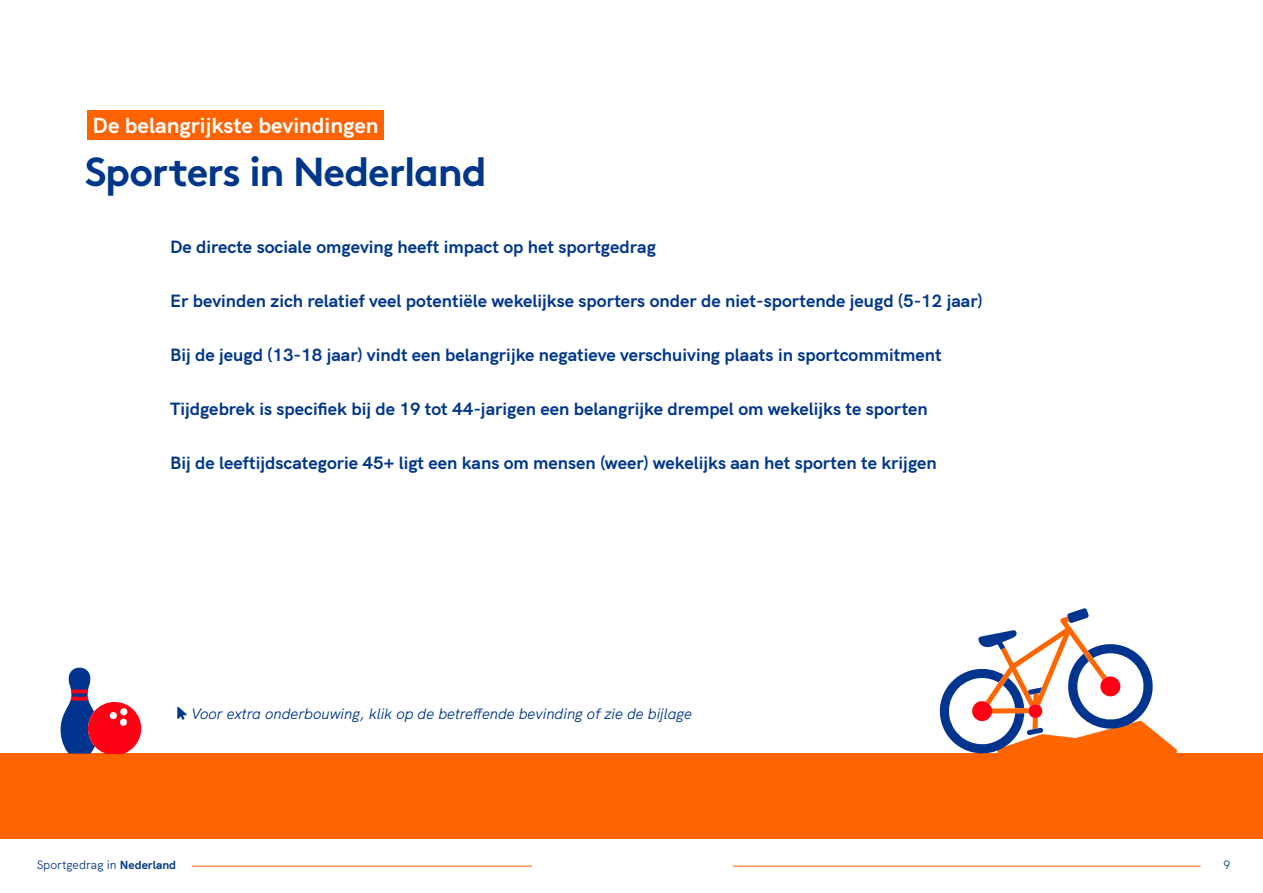
<style>
.page{position:relative;width:1263px;height:893px;background:#fff}
.page>*{position:absolute;margin:0;border:0;box-sizing:border-box;transform-origin:0 0}
.t1{font:700 40.5px "Brown";letter-spacing:-.03em;color:#00378a}
.t2{font:700 22.2px "HK Grotesk";color:#fff}
.t3{font:700 18px "HK Grotesk";color:#00378a}
.t4{font:italic 15px "HK Grotesk";color:#00378a}
.t5{font:12px "HK Grotesk";color:#00378a}
.s1{font-weight:700}
</style>
<div class="page">
<div style="left:87px;top:111px;width:297px;height:29px;background:#ff6300"></div>
<hr style="left:192px;top:866px;width:340px;height:1px;background:#ff6300">
<hr style="left:733px;top:866px;width:467px;height:1px;background:#ff6300">
<div style="left:0;top:753px;width:1263px;height:86px;background:#ff6300"></div>
<svg style="left:939px;top:608px;width:239px;height:145px"></svg>
<svg style="left:61px;top:667px;width:80px;height:86px"></svg>
<div style="left:120px;top:708px;width:7px;height:7px;background:#fff;border-radius:50%"></div>
<div style="left:120px;top:719px;width:7px;height:7px;background:#fff;border-radius:50%"></div>
<div style="left:110px;top:712px;width:7px;height:7px;background:#fff;border-radius:50%"></div>
<p class="t2" style="left:93px;top:108px;width:287px">De belangrijkste bevindingen</p>
<h1 class="t1" style="left:85px;top:139px;width:403px">Sporters in Nederland</h1>
<p class="t3" style="left:170px;top:233px;width:487px">De directe sociale omgeving heeft impact op het sportgedrag</p>
<p class="t3" style="left:170px;top:287px;width:814px">Er bevinden zich relatief veel potentiële wekelijkse sporters onder de niet-sportende jeugd (5-12 jaar)</p>
<p class="t3" style="left:170px;top:341px;width:773px">Bij de jeugd (13-18 jaar) vindt een belangrijke negatieve verschuiving plaats in sportcommitment</p>
<p class="t3" style="left:170px;top:395px;width:759px">Tijdgebrek is specifiek bij de 19 tot 44-jarigen een belangrijke drempel om wekelijks te sporten</p>
<p class="t3" style="left:170px;top:449px;width:768px">Bij de leeftijdscategorie 45+ ligt een kans om mensen (weer) wekelijks aan het sporten te krijgen</p>
<p class="t4" style="left:191px;top:702px;width:502px">Voor extra onderbouwing, klik op de betreffende bevinding of zie de bijlage</p>
<p class="t5" style="left:37px;top:856px;width:141px">Sportgedrag in <span class="s1">Nederland</span></p>
<p class="t5" style="left:1223px;top:856px;width:8px">9</p>
</div>
